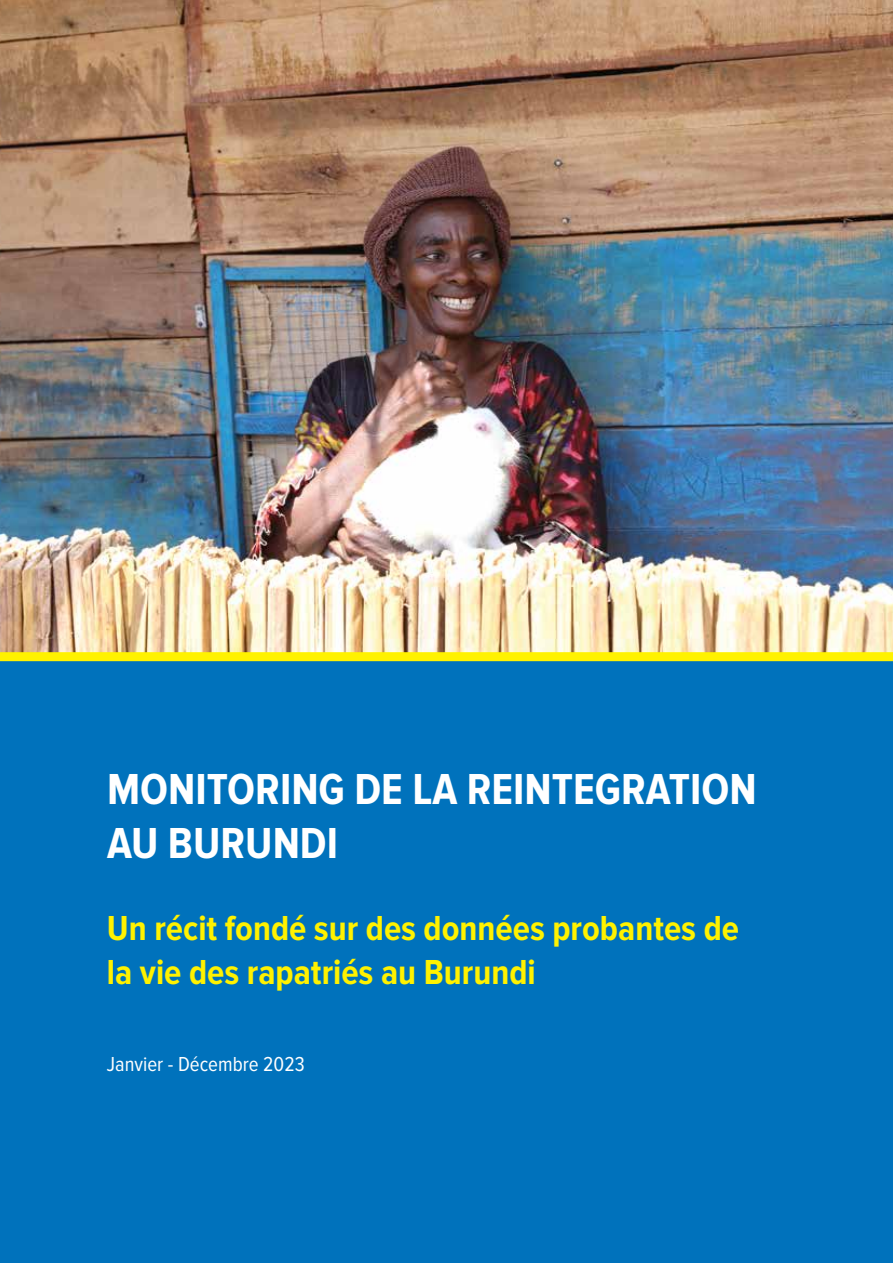
<style>
.page{position:relative;width:893px;height:1263px;background:#fff}
.page>*{position:absolute;margin:0;border:0;box-sizing:border-box;transform-origin:0 0}
.t1{font:700 45px/54px "Proxima Nova Cond";color:#fff}
.t2{font:700 36px/43.2px "Proxima Nova Cond";color:#fff200}
.t3{font:21px "Proxima Nova Cond";color:#fff}
</style>
<div class="page">
<img style="left:0;top:0;width:893px;height:652px">
<div style="left:0;top:657px;width:893px;height:606px;background:#0072bc"></div>
<div style="left:0;top:652px;width:893px;height:9px;background:#fff200"></div>
<p class="t1" style="left:107px;top:763px;width:651px">MONITORING DE LA REINTEGRATION<br>AU BURUNDI</p>
<p class="t2" style="left:107px;top:908px;width:634px">Un récit fondé sur des données probantes de la vie des rapatriés au Burundi</p>
<p class="t3" style="left:107px;top:1054px;width:199px">Janvier - Décembre 2023</p>
</div>
